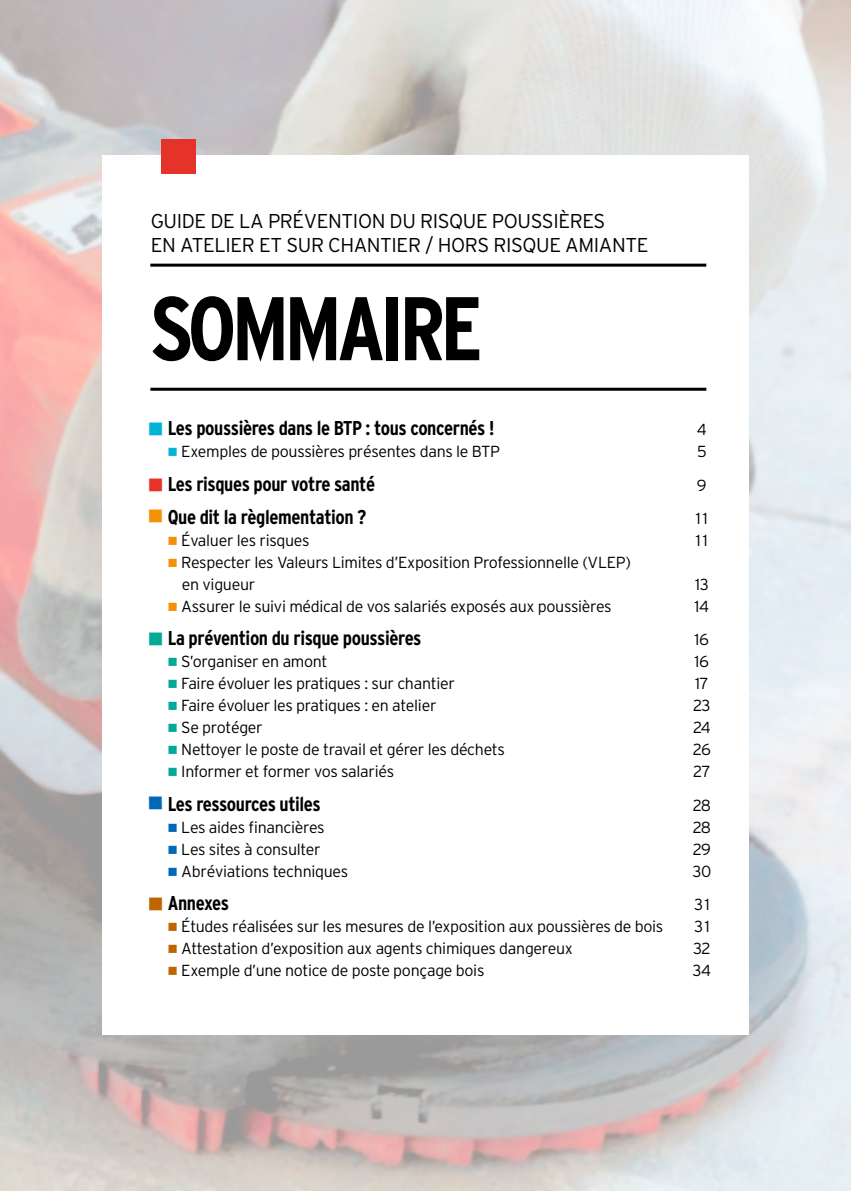
<style>
.page{position:relative;width:851px;height:1191px;background:#fff}
.page>*{position:absolute;margin:0;border:0;box-sizing:border-box;transform-origin:0 0}
.t1{font:700 condensed 90px "Interstate";letter-spacing:-.055em;color:#000}
.t2{font:700 condensed 20px "Interstate";letter-spacing:-.02em;color:#000}
.t3{font:300 20px/24px "Interstate";letter-spacing:-.02em;color:#000}
.t4{font:300 16px/22px "Interstate";letter-spacing:-.02em;color:#000}
.s1{color:#00b4d5}
.s2{color:#e63329}
.s3{color:#f39207}
.s4{color:#00aa96}
.s5{color:#0069b4}
.s6{color:#bf6600}
</style>
<div class="page">
<img style="left:0;top:0;width:850px;height:1191px">
<div style="left:102px;top:155px;width:646px;height:879px;background:#fff"></div>
<div style="left:161px;top:139px;width:34px;height:34px;background:#e63329"></div>
<hr style="left:150px;top:264px;width:556px;height:3px;background:#000">
<hr style="left:150px;top:388px;width:556px;height:3px;background:#000">
<p class="t3" style="left:151px;top:209px;width:499px">GUIDE DE LA PRÉVENTION DU RISQUE POUSSIÈRES<br>EN ATELIER ET SUR CHANTIER / HORS RISQUE AMIANTE</p>
<h1 class="t1" style="left:150px;top:278px;width:334px">SOMMAIRE</h1>
<p class="t2" style="left:147px;top:417px;width:348px"><span class="s1">■</span> Les poussières dans le BTP : tous concernés !</p>
<p class="t4" style="left:696px;top:418px;width:11px">4</p>
<p class="t4" style="left:167px;top:440px;width:334px"><span class="s1">■</span> Exemples de poussières présentes dans le BTP</p>
<p class="t4" style="left:697px;top:440px;width:11px">5</p>
<p class="t2" style="left:147px;top:472px;width:229px"><span class="s2">■</span> Les risques pour votre santé</p>
<p class="t4" style="left:696px;top:474px;width:11px">9</p>
<p class="t2" style="left:147px;top:505px;width:220px"><span class="s3">■</span> Que dit la règlementation ?</p>
<p class="t4" style="left:695px;top:507px;width:13px">11</p>
<p class="t4" style="left:167px;top:529px;width:144px"><span class="s3">■</span> Évaluer les risques</p>
<p class="t4" style="left:695px;top:529px;width:13px">11</p>
<p class="t4" style="left:182px;top:551px;width:450px;text-indent:-15px"><span class="s3">■</span> Respecter les Valeurs Limites d’Exposition Professionnelle (VLEP) en vigueur</p>
<p class="t4" style="left:695px;top:573px;width:15px">13</p>
<p class="t4" style="left:167px;top:595px;width:446px"><span class="s3">■</span> Assurer le suivi médical de vos salariés exposés aux poussières</p>
<p class="t4" style="left:694px;top:595px;width:16px">14</p>
<p class="t2" style="left:147px;top:627px;width:275px"><span class="s4">■</span> La prévention du risque poussières</p>
<p class="t4" style="left:694px;top:628px;width:16px">16</p>
<p class="t4" style="left:167px;top:650px;width:162px"><span class="s4">■</span> S’organiser en amont</p>
<p class="t4" style="left:694px;top:650px;width:16px">16</p>
<p class="t4" style="left:167px;top:672px;width:289px"><span class="s4">■</span> Faire évoluer les pratiques : sur chantier</p>
<p class="t4" style="left:695px;top:672px;width:15px">17</p>
<p class="t4" style="left:167px;top:694px;width:270px"><span class="s4">■</span> Faire évoluer les pratiques : en atelier</p>
<p class="t4" style="left:693px;top:694px;width:19px">23</p>
<p class="t4" style="left:167px;top:716px;width:97px"><span class="s4">■</span> Se protéger</p>
<p class="t4" style="left:693px;top:716px;width:19px">24</p>
<p class="t4" style="left:167px;top:738px;width:339px"><span class="s4">■</span> Nettoyer le poste de travail et gérer les déchets</p>
<p class="t4" style="left:692px;top:738px;width:19px">26</p>
<p class="t4" style="left:167px;top:760px;width:228px"><span class="s4">■</span> Informer et former vos salariés</p>
<p class="t4" style="left:693px;top:760px;width:19px">27</p>
<p class="t2" style="left:147px;top:792px;width:175px"><span class="s5">■</span> Les ressources utiles</p>
<p class="t4" style="left:692px;top:794px;width:20px">28</p>
<p class="t4" style="left:167px;top:816px;width:159px"><span class="s5">■</span> Les aides financières</p>
<p class="t4" style="left:692px;top:816px;width:20px">28</p>
<p class="t4" style="left:167px;top:838px;width:155px"><span class="s5">■</span> Les sites à consulter</p>
<p class="t4" style="left:692px;top:838px;width:20px">29</p>
<p class="t4" style="left:167px;top:860px;width:182px"><span class="s5">■</span> Abréviations techniques</p>
<p class="t4" style="left:692px;top:860px;width:20px">30</p>
<p class="t2" style="left:147px;top:891px;width:83px"><span class="s6">■</span> Annexes</p>
<p class="t4" style="left:694px;top:893px;width:17px">31</p>
<p class="t4" style="left:167px;top:915px;width:497px"><span class="s6">■</span> Études réalisées sur les mesures de l’exposition aux poussières de bois</p>
<p class="t4" style="left:694px;top:915px;width:17px">31</p>
<p class="t4" style="left:167px;top:937px;width:407px"><span class="s6">■</span> Attestation d’exposition aux agents chimiques dangereux</p>
<p class="t4" style="left:693px;top:937px;width:19px">32</p>
<p class="t4" style="left:167px;top:959px;width:318px"><span class="s6">■</span> Exemple d’une notice de poste ponçage bois</p>
<p class="t4" style="left:692px;top:959px;width:20px">34</p>
</div>
